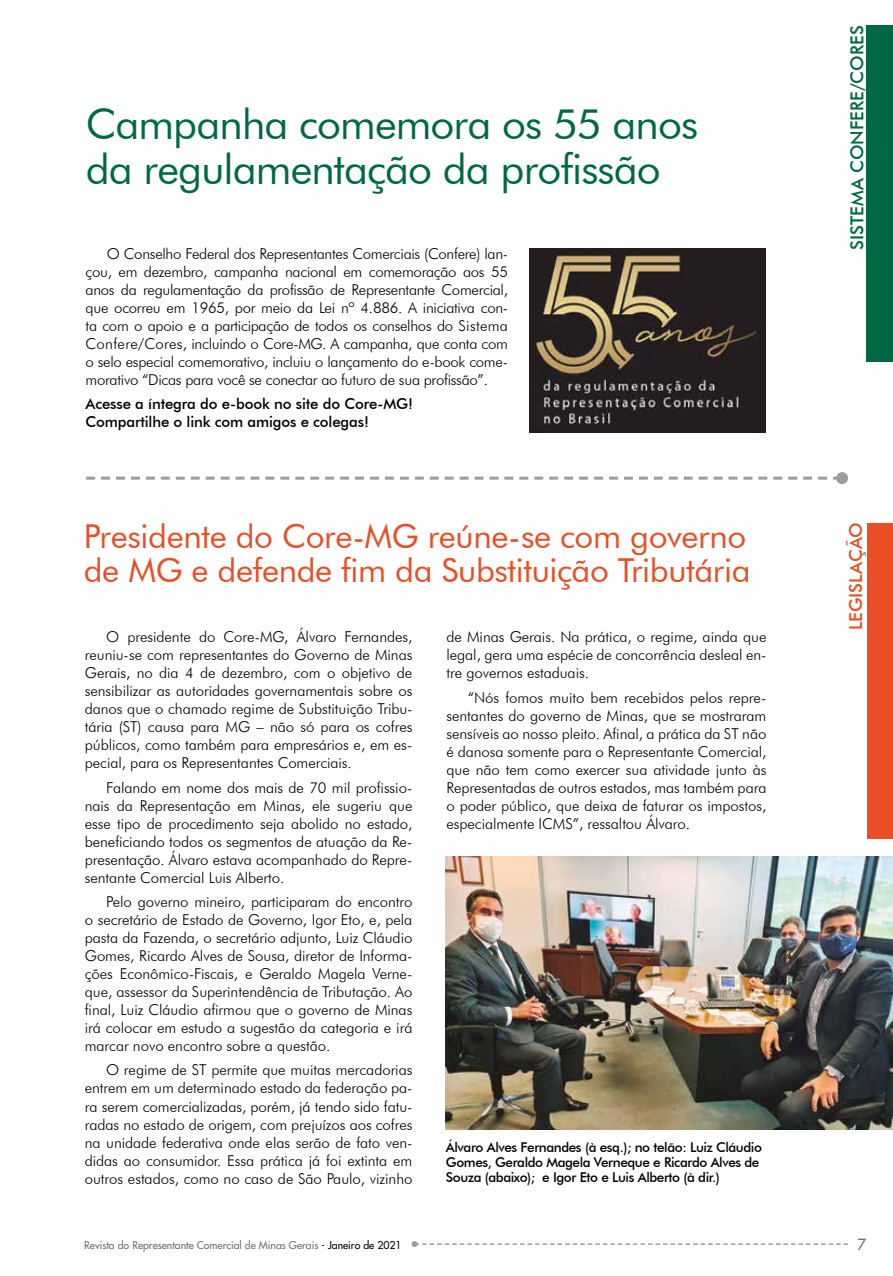
<style>
.page{position:relative;width:893px;height:1276px;background:#fff}
.page>*{position:absolute;margin:0;border:0;box-sizing:border-box;transform-origin:0 0}
.t1{font:42px/45px "Futura BT";letter-spacing:-.02em;color:#006944}
.t2{font:33px/34.5px "Futura BT";letter-spacing:-.01em;color:#e94e24}
.t3{font:500 18px "Futura BT";color:#006944}
.t4{font:500 18px "Futura BT";color:#e94e24}
.t5{font:300 15px/18px "Futura BT";letter-spacing:-.005em;color:#000;text-align:justify}
.t6{font:500 15px/18px "Futura BT";letter-spacing:-.01em;color:#000}
.t7{font:15px "Futura LT";color:#706f6f}
.t8{font:500 13.5px/15px "Futura BT";letter-spacing:-.03em;color:#000}
.t9{font:10.5px "Futura LT";color:#706f6f}
.s1{color:#000}
</style>
<div class="page">
<svg style="left:412px;top:1241px;width:436px;height:6px"></svg>
<div style="left:866px;top:26px;width:27px;height:336px;background:#006944"></div>
<div style="left:867px;top:523px;width:26px;height:316px;background:#e94e24"></div>
<svg style="left:86px;top:477px;width:750px;height:3px"></svg>
<div style="left:836px;top:472px;width:12px;height:12px;background:#9d9d9c;border-radius:50%"></div>
<img style="left:529px;top:248px;width:236px;height:185px">
<img style="left:446px;top:856px;width:447px;height:273px">
<h1 class="t1" style="left:86px;top:101px;width:614px">Campanha comemora os 55 anos da regulamentação da profissão</h1>
<p class="t5" style="left:86px;top:244px;width:424px;text-indent:21px">O Conselho Federal dos Representantes Comerciais (Confere) lan&shy;çou, em dezembro, campanha nacional em comemoração aos 55 anos da regulamentação da profissão de Representante Comercial, que ocorreu em 1965, por meio da Lei nº 4.886. A iniciativa con&shy;ta com o apoio e a participação de todos os conselhos do Sistema Confere/Cores, incluindo o Core-MG. A campanha, que conta com o selo especial comemorativo, incluiu o lançamento do e-book come&shy;morativo “Dicas para você se conectar ao futuro de sua profissão”.</p>
<p class="t6" style="left:86px;top:394px;width:329px">Acesse a íntegra do e-book no site do Core-MG!<br>Compartilhe o link com amigos e colegas!</p>
<h2 class="t2" style="left:84px;top:518px;width:668px">Presidente do Core-MG reúne-se com governo de MG e defende fim da Substituição Tributária</h2>
<p class="t5" style="left:85px;top:628px;width:329px;text-indent:21px">O presidente do Core-MG, Álvaro Fernandes, reuniu-se com representantes do Governo de Minas Gerais, no dia 4 de dezembro, com o objetivo de sensibilizar as autoridades governamentais sobre os danos que o chamado regime de Substituição Tribu&shy;tária (ST) causa para MG – não só para os cofres públicos, como também para empresários e, em es&shy;pecial, para os Representantes Comerciais.</p>
<p class="t5" style="left:85px;top:778px;width:329px;text-indent:21px">Falando em nome dos mais de 70 mil profissio&shy;nais da Representação em Minas, ele sugeriu que esse tipo de procedimento seja abolido no estado, beneficiando todos os segmentos de atuação da Re&shy;presentação. Álvaro estava acompanhado do Repre&shy;sentante Comercial Luis Alberto.</p>
<p class="t5" style="left:85px;top:892px;width:329px;text-indent:21px">Pelo governo mineiro, participaram do encontro o secretário de Estado de Governo, Igor Eto, e, pela pasta da Fazenda, o secretário adjunto, Luiz Cláudio Gomes, Ricardo Alves de Sousa, diretor de Informa&shy;ções Econômico-Fiscais, e Geraldo Magela Verne&shy;que, assessor da Superintendência de Tributação. Ao final, Luiz Cláudio afirmou que o governo de Minas irá colocar em estudo a sugestão da categoria e irá marcar novo encontro sobre a questão.</p>
<p class="t5" style="left:85px;top:1061px;width:329px;text-indent:21px">O regime de ST permite que muitas mercadorias entrem em um determinado estado da federação pa&shy;ra serem comercializadas, porém, já tendo sido fatu&shy;radas no estado de origem, com prejuízos aos cofres na unidade federativa onde elas serão de fato ven&shy;didas ao consumidor. Essa prática já foi extinta em outros estados, como no caso de São Paulo, vizinho</p>
<p class="t5" style="left:446px;top:628px;width:321px">de Minas Gerais. Na prática, o regime, ainda que legal, gera uma espécie de concorrência desleal en&shy;tre governos estaduais.</p>
<p class="t5" style="left:446px;top:688px;width:321px;text-indent:21px">“Nós fomos muito bem recebidos pelos repre&shy;sentantes do governo de Minas, que se mostraram sensíveis ao nosso pleito. Afinal, a prática da ST não é danosa somente para o Representante Comercial, que não tem como exercer sua atividade junto às Representadas de outros estados, mas também para o poder público, que deixa de faturar os impostos, especialmente ICMS”, ressaltou Álvaro.</p>
<p class="t8" style="left:446px;top:1140px;width:318px">Álvaro Alves Fernandes (à esq.); no telão: Luiz Cláudio<br>Gomes, Geraldo Magela Verneque e Ricardo Alves de<br>Souza (abaixo); e Igor Eto e Luis Alberto (à dir.)</p>
<p class="t3" style="left:846px;top:250px;width:226px;rotate:-90deg">SISTEMA CONFERE/CORES</p>
<p class="t4" style="left:845px;top:630px;width:110px;rotate:-90deg">LEGISLAÇÃO</p>
<p class="t9" style="left:84px;top:1238px;width:319px">Revista do Representante Comercial de Minas Gerais <span class="s1">- Janeiro de 2021</span></p>
<p class="t7" style="left:858px;top:1235px;width:10px">7</p>
</div>
